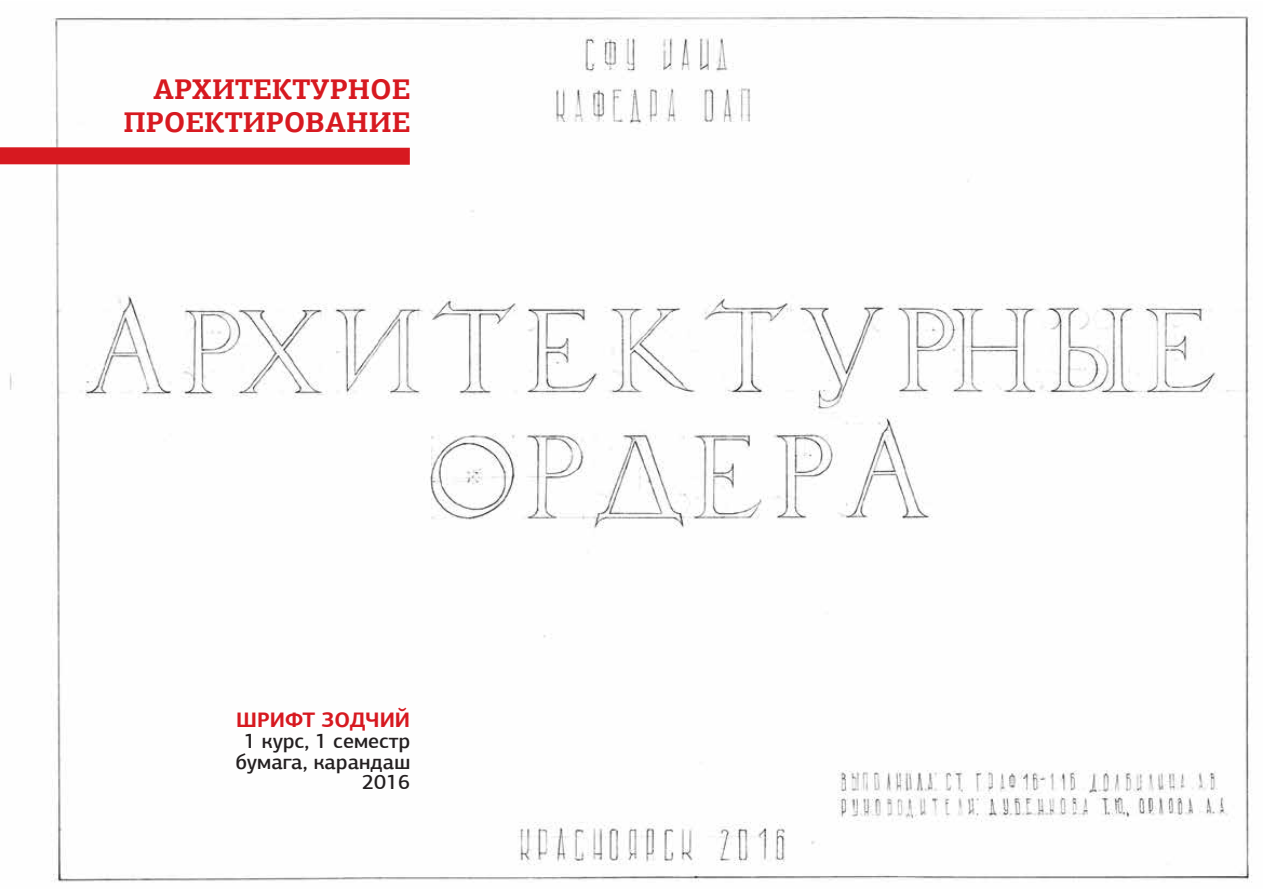
<style>
.page{position:relative;width:1263px;height:893px;background:#fff}
.page>*{position:absolute;margin:0;border:0;box-sizing:border-box;transform-origin:0 0}
.t1{font:700 28.5px/32.1px "PF Agora Slab Pro";letter-spacing:.005em;color:#d71920;text-align:right}
.t2{font:500 21px/20.7px "PF Agora Sans Pro";color:#231f20;text-align:right}
.t3{font:700 21px "PF Agora Sans Pro";color:#d71920}
</style>
<div class="page">
<img style="left:9px;top:16px;width:1243px;height:866px">
<svg style="left:0;top:147px;width:410px;height:18px"></svg>
<h1 class="t1" style="left:123px;top:73px;width:288px">АРХИТЕКТУРНОЕ<br>ПРОЕКТИРОВАНИЕ</h1>
<p class="t3" style="left:236px;top:707px;width:175px">ШРИФТ ЗОДЧИЙ</p>
<p class="t2" style="left:236px;top:730px;width:176px">1 курс, 1 семестр бумага, карандаш<br>2016</p>
</div>
